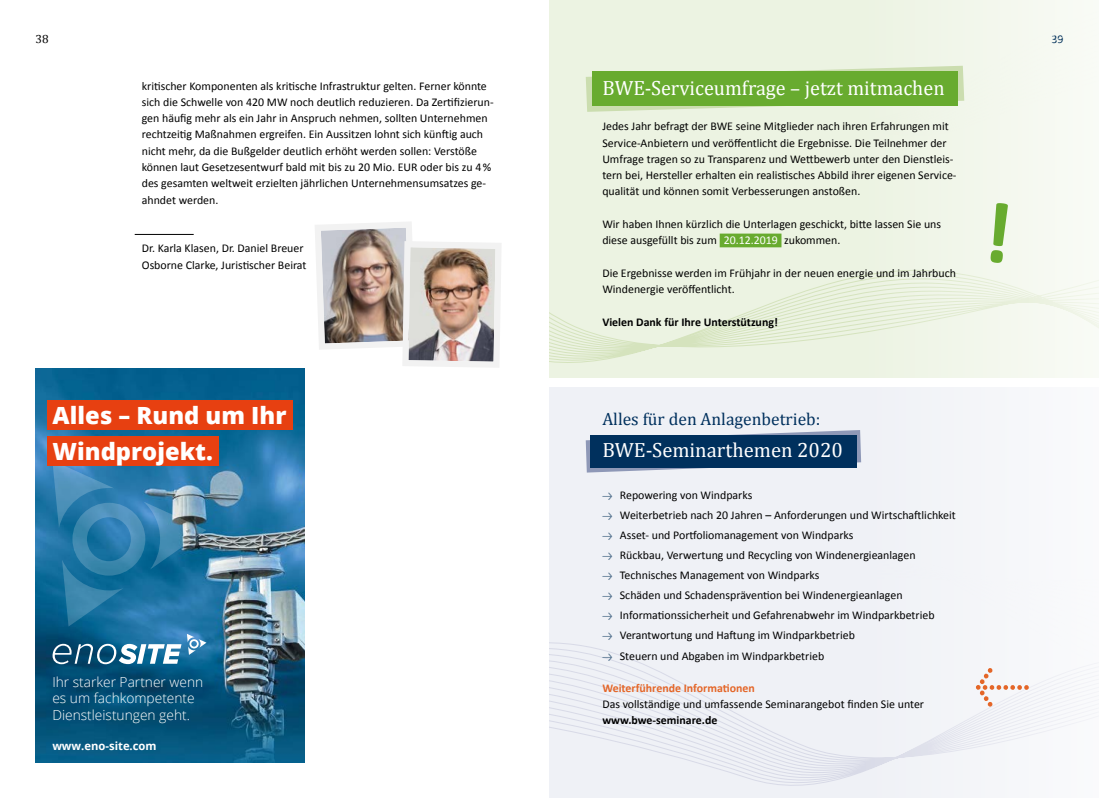
<style>
.page{position:relative;width:1099px;height:798px;background:#fff}
.page>*{position:absolute;margin:0;border:0;box-sizing:border-box;transform-origin:0 0}
.t1{font:800 23.62px/35.8px "Open Sans";color:#fff}
.t2{font:20.62px "Cambria";color:#fff}
.t3{font:17.5px "Cambria";color:#00305d}
.t4{font:300 13.75px/16.5px "Open Sans";color:#fff}
.t5{font:11.88px/16.2px "Calibri";color:#000}
.t6{font:700 11.88px "Calibri";color:#000}
.t7{font:700 11.88px "Calibri";color:#e46628}
.t8{font:11.88px "Calibri";color:#fff}
.t9{font:11.88px "Calibri";color:#00305d}
.t10{font:11.88px "Cambria";color:#000}
.t11{font:700 11.25px "Open Sans";color:#fff}
</style>
<div class="page">
<div style="left:549px;top:387px;width:549px;height:410px;background:#eff1f6"></div>
<svg style="left:549px;top:617px;width:549px;height:180px"></svg>
<div style="left:549px;top:0;width:549px;height:377px;background:linear-gradient(to right,#e9f1dd,#f4f8ef)"></div>
<svg style="left:549px;top:157px;width:549px;height:220px"></svg>
<svg style="left:585px;top:430px;width:276px;height:42px"></svg>
<div style="left:590px;top:435px;width:266px;height:32px;background:#00305d"></div>
<svg style="left:585px;top:66px;width:379px;height:46px;background:#e1ecd2"></svg>
<div style="left:592px;top:71px;width:365px;height:35px;background:#68ab2f"></div>
<div style="left:719px;top:233px;width:62px;height:14px;background:#68ab2f"></div>
<hr style="left:135px;top:234px;width:59px;height:1px;background:#000">
<img style="left:35px;top:369px;width:270px;height:393px">
<svg style="left:53px;top:643px;width:128px;height:21px"></svg>
<svg style="left:187px;top:633px;width:19px;height:21px"></svg>
<svg style="left:52px;top:465px;width:154px;height:161px;background:#317ca8"></svg>
<div style="left:47px;top:400px;width:245px;height:30px;background:#e74011"></div>
<div style="left:47px;top:436px;width:172px;height:29px;background:#e74011"></div>
<img style="left:315px;top:222px;width:84px;height:127px">
<img style="left:399px;top:222px;width:102px;height:146px">
<svg style="left:975px;top:667px;width:53px;height:39px"></svg>
<svg style="left:990px;top:202px;width:18px;height:61px"></svg>
<p class="t10" style="left:35px;top:32px;width:15px">38</p>
<p class="t5" style="left:142px;top:77px;width:353px">kritischer Komponenten als kritische Infrastruktur gelten. Ferner könnte sich die Schwelle von 420 MW noch deutlich reduzieren. Da Zertifizierun&shy;gen häufig mehr als ein Jahr in Anspruch nehmen, sollten Unternehmen rechtzeitig Maßnahmen ergreifen. Ein Aussitzen lohnt sich künftig auch nicht mehr, da die Bußgelder deutlich erhöht werden sollen: Verstöße können laut Gesetzesentwurf bald mit bis zu 20 Mio. EUR oder bis zu 4% des gesamten weltweit erzielten jährlichen Unternehmensumsatzes ge&shy;ahndet werden.</p>
<p class="t5" style="left:142px;top:239px;width:166px">Dr. Karla Klasen, Dr. Daniel Breuer<br>Osborne Clarke, Juristischer Beirat</p>
<h1 class="t1" style="left:53px;top:396px;width:235px">Alles – Rund um Ihr<br>Windprojekt.</h1>
<p class="t4" style="left:52px;top:673px;width:152px">Ihr starker Partner wenn es um fachkompetente<br>Dienstleistungen geht.</p>
<p class="t11" style="left:52px;top:737px;width:106px">www.eno-site.com</p>
<h2 class="t2" style="left:602px;top:76px;width:344px">BWE-Serviceumfrage – jetzt mitmachen</h2>
<p class="t5" style="left:602px;top:118px;width:356px">Jedes Jahr befragt der BWE seine Mitglieder nach ihren Erfahrungen mit Service-Anbietern und veröffentlicht die Ergebnisse. Die Teilnehmer der Umfrage tragen so zu Transparenz und Wettbewerb unter den Dienstleis&shy;tern bei, Hersteller erhalten ein realistisches Abbild ihrer eigenen Service&shy;qualität und können somit Verbesserungen anstoßen.</p>
<p class="t5" style="left:602px;top:215px;width:340px">Wir haben Ihnen kürzlich die Unterlagen geschickt, bitte lassen Sie uns diese ausgefüllt bis zum</p>
<p class="t5" style="left:784px;top:231px;width:58px">zukommen.</p>
<p class="t5" style="left:602px;top:264px;width:355px">Die Ergebnisse werden im Frühjahr in der neuen energie und im Jahrbuch<br>Windenergie veröffentlicht.</p>
<p class="t6" style="left:602px;top:314px;width:177px">Vielen Dank für Ihre Unterstützung!</p>
<p class="t8" style="left:723px;top:233px;width:56px">20.12.2019</p>
<h3 class="t3" style="left:602px;top:408px;width:219px">Alles für den Anlagenbetrieb:</h3>
<h2 class="t2" style="left:602px;top:438px;width:242px">BWE-Seminarthemen 2020</h2>
<p class="t5" style="left:602px;top:484px;width:355px;line-height:20px"><sub>S</sub> Repowering von Windparks<br><sub>S</sub> Weiterbetrieb nach 20 Jahren – Anforderungen und Wirtschaftlichkeit <sub>S</sub> Asset- und Portfoliomanagement von Windparks<br><sub>S</sub> Rückbau, Verwertung und Recycling von Windenergieanlagen<br><sub>S</sub> Technisches Management von Windparks<br><sub>S</sub> Schäden und Schadensprävention bei Windenergieanlagen<br><sub>S</sub> Informationssicherheit und Gefahrenabwehr im Windparkbetrieb<br><sub>S</sub> Verantwortung und Haftung im Windparkbetrieb</p>
<p class="t5" style="left:602px;top:647px;width:223px"><sub>S</sub> Steuern und Abgaben im Windparkbetrieb</p>
<p class="t7" style="left:602px;top:680px;width:154px">Weiterführende Informationen</p>
<p class="t5" style="left:602px;top:694px;width:323px">Das vollständige und umfassende Seminarangebot finden Sie unter</p>
<p class="t6" style="left:602px;top:712px;width:116px">www.bwe-seminare.de</p>
<p class="t9" style="left:1051px;top:31px;width:14px">39</p>
</div>
